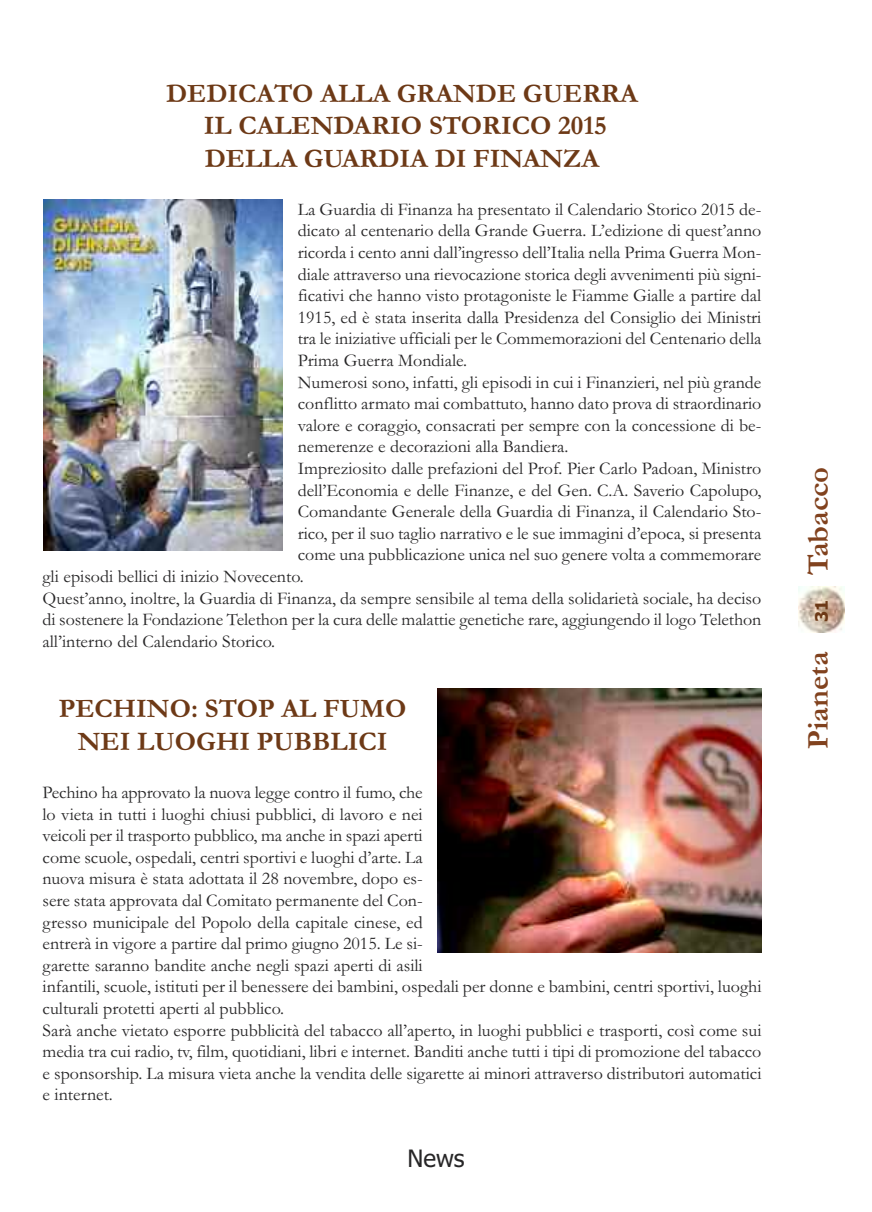
<style>
.page{position:relative;width:872px;height:1212px;background:#fff}
.page>*{position:absolute;margin:0;border:0;box-sizing:border-box;transform-origin:0 0}
.t1{font:700 30.6px "Garamond";color:#81421e}
.t2{font:700 27px/32.4px "Garamond";color:#6d3916;text-align:center}
.t3{font:24px "Tahoma";color:#272627}
.t4{font:18px/21.6px "Garamond";color:#272627}
.t5{font:700 17.25px "Tahoma";color:#6d3916}
</style>
<div class="page">
<img style="left:798px;top:586px;width:46px;height:46px">
<img style="left:44px;top:200px;width:239px;height:351px">
<img style="left:438px;top:689px;width:323px;height:264px">
<h2 class="t2" style="left:166px;top:76px;width:473px">DEDICATO ALLA GRANDE GUERRA<br>IL CALENDARIO STORICO 2015<br>DELLA GUARDIA DI FINANZA</h2>
<p class="t4" style="left:298px;top:198px;width:465px">La Guardia di Finanza ha presentato il Calendario Storico 2015 de-</p>
<p class="t4" style="left:298px;top:219px;width:465px">dicato al centenario della Grande Guerra. L’edizione di quest’anno</p>
<p class="t4" style="left:298px;top:241px;width:465px">ricorda i cento anni dall’ingresso dell’Italia nella Prima Guerra Mon-</p>
<p class="t4" style="left:298px;top:262px;width:465px">diale attraverso una rievocazione storica degli avvenimenti più signi-</p>
<p class="t4" style="left:298px;top:284px;width:465px">ficativi che hanno visto protagoniste le Fiamme Gialle a partire dal</p>
<p class="t4" style="left:298px;top:306px;width:465px">1915, ed è stata inserita dalla Presidenza del Consiglio dei Ministri</p>
<p class="t4" style="left:298px;top:327px;width:465px">tra le iniziative ufficiali per le Commemorazioni del Centenario della</p>
<p class="t4" style="left:298px;top:349px;width:171px">Prima Guerra Mondiale.</p>
<p class="t4" style="left:298px;top:370px;width:465px">Numerosi sono, infatti, gli episodi in cui i Finanzieri, nel più grande</p>
<p class="t4" style="left:298px;top:392px;width:465px">conflitto armato mai combattuto, hanno dato prova di straordinario</p>
<p class="t4" style="left:298px;top:414px;width:465px">valore e coraggio, consacrati per sempre con la concessione di be-</p>
<p class="t4" style="left:298px;top:435px;width:272px">nemerenze e decorazioni alla Bandiera.</p>
<p class="t4" style="left:298px;top:457px;width:465px">Impreziosito dalle prefazioni del Prof. Pier Carlo Padoan, Ministro</p>
<p class="t4" style="left:298px;top:478px;width:465px">dell’Economia e delle Finanze, e del Gen. C.A. Saverio Capolupo,</p>
<p class="t4" style="left:298px;top:500px;width:465px">Comandante Generale della Guardia di Finanza, il Calendario Sto-</p>
<p class="t4" style="left:298px;top:522px;width:465px">rico, per il suo taglio narrativo e le sue immagini d’epoca, si presenta</p>
<p class="t4" style="left:298px;top:543px;width:465px">come una pubblicazione unica nel suo genere volta a commemorare</p>
<p class="t4" style="left:43px;top:565px;width:262px">gli episodi bellici di inizio Novecento.</p>
<p class="t4" style="left:43px;top:586px;width:720px">Quest’anno, inoltre, la Guardia di Finanza, da sempre sensibile al tema della solidarietà sociale, ha deciso</p>
<p class="t4" style="left:43px;top:608px;width:720px">di sostenere la Fondazione Telethon per la cura delle malattie genetiche rare, aggiungendo il logo Telethon</p>
<p class="t4" style="left:43px;top:630px;width:234px">all’interno del Calendario Storico.</p>
<h2 class="t2" style="left:59px;top:692px;width:349px">PECHINO: STOP AL FUMO<br>NEI LUOGHI PUBBLICI</h2>
<p class="t4" style="left:43px;top:781px;width:720px">Pechino ha approvato la nuova legge contro il fumo, che<br>lo vieta in tutti i luoghi chiusi pubblici, di lavoro e nei<br>veicoli per il trasporto pubblico, ma anche in spazi aperti<br>come scuole, ospedali, centri sportivi e luoghi d’arte. La<br>nuova misura è stata adottata il 28 novembre, dopo es-<br>sere stata approvata dal Comitato permanente del Con-<br>gresso municipale del Popolo della capitale cinese, ed<br>entrerà in vigore a partire dal primo giugno 2015. Le si-<br>garette saranno bandite anche negli spazi aperti di asili<br>infantili, scuole, istituti per il benessere dei bambini, ospedali per donne e bambini, centri sportivi, luoghi culturali protetti aperti al pubblico.<br>Sarà anche vietato esporre pubblicità del tabacco all’aperto, in luoghi pubblici e trasporti, così come sui media tra cui radio, tv, film, quotidiani, libri e internet. Banditi anche tutti i tipi di promozione del tabacco e sponsorship. La misura vieta anche la vendita delle sigarette ai minori attraverso distributori automatici e internet.</p>
<h3 class="t3" style="left:407px;top:1144px;width:59px">News</h3>
<h1 class="t1" style="left:799px;top:575px;width:110px;rotate:-90deg">Tabacco</h1>
<p class="t5" style="left:811px;top:622px;width:24px;rotate:-90deg">31</p>
<h1 class="t1" style="left:799px;top:749px;width:99px;rotate:-90deg">Pianeta</h1>
</div>
